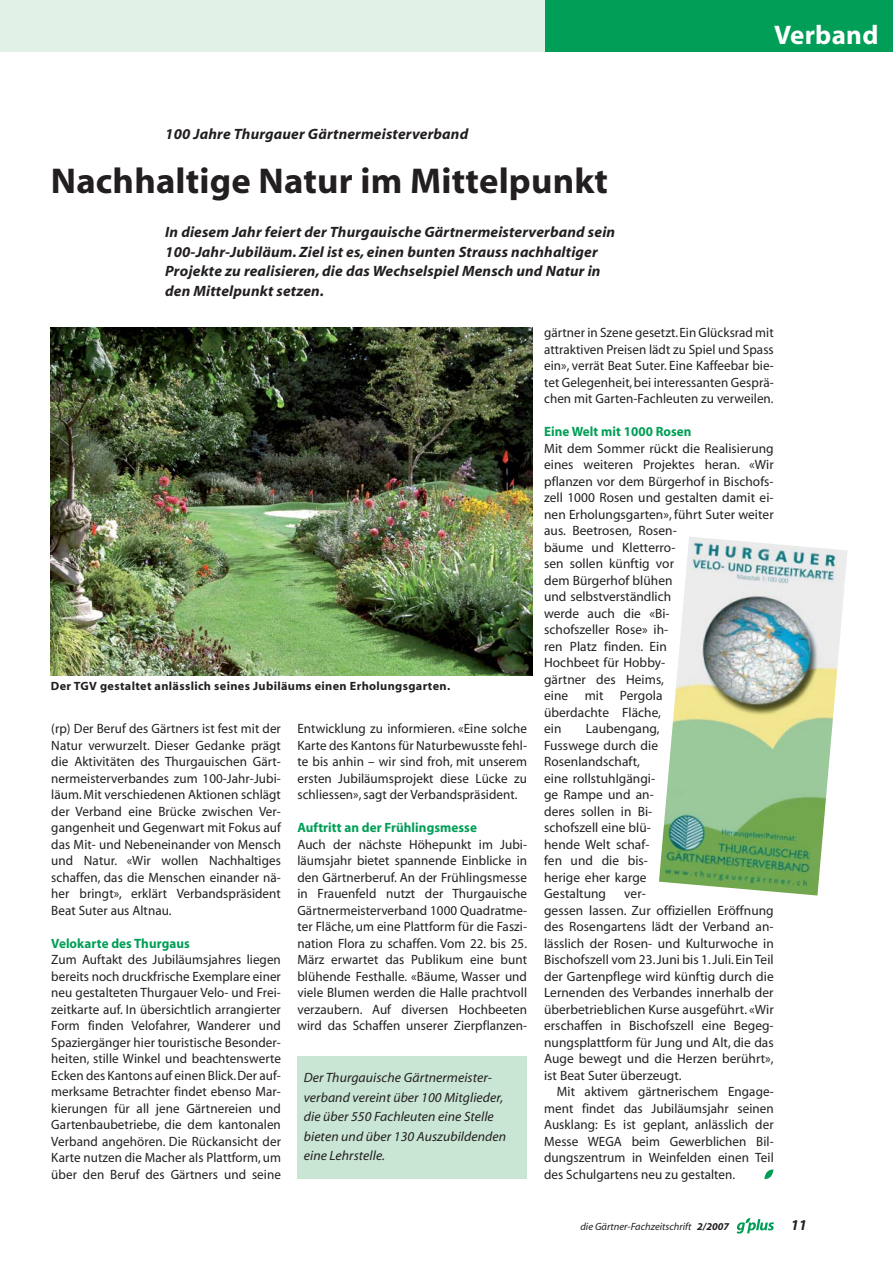
<style>
.page{position:relative;width:893px;height:1263px;background:#fff}
.page>*{position:absolute;margin:0;border:0;box-sizing:border-box;transform-origin:0 0}
.t1{font:700 36px "Myriad";letter-spacing:.005em;color:#231f20}
.t2{font:700 27px "Myriad";letter-spacing:.01em;color:#fff}
.t3{font:italic 700 15px/19.5px "Myriad";letter-spacing:.01em;color:#231f20}
.t4{font:13.5px/16.5px "Myriad";letter-spacing:.005em;color:#231f20;text-align:justify}
.t5{font:italic 13.5px/19.5px "Myriad";letter-spacing:.005em;color:#231f20}
.t6{font:700 13.5px "Myriad";letter-spacing:.005em;color:#009e56}
.t7{font:700 12px "Myriad";letter-spacing:.025em;color:#231f20}
.t8{font:italic 10.5px "Myriad";color:#231f20}
.s1{font-weight:700}
</style>
<div class="page">
<div style="left:544px;top:1px;width:349px;height:51px;background:#009e56"></div>
<div style="left:0;top:1px;width:544px;height:51px;background:#e2f1e8"></div>
<svg style="left:737px;top:1218px;width:37px;height:15px"></svg>
<img style="left:659px;top:537px;width:189px;height:358px">
<svg style="left:764px;top:1169px;width:9px;height:10px"></svg>
<div style="left:297px;top:1056px;width:230px;height:122px;background:#c9e5d4"></div>
<img style="left:51px;top:327px;width:482px;height:349px">
<p class="t3" style="left:165px;top:125px;width:304px">100 Jahre Thurgauer Gärtnermeisterverband</p>
<h1 class="t1" style="left:51px;top:168px;width:559px">Nachhaltige Natur im Mittelpunkt</h1>
<p class="t3" style="left:165px;top:224px;width:451px">In diesem Jahr feiert der Thurgauische Gärtnermeisterverband sein 100-Jahr-Jubiläum. Ziel ist es, einen bunten Strauss nachhaltiger Projekte zu realisieren, die das Wechselspiel Mensch und Natur in den Mittelpunkt setzen.</p>
<h2 class="t2" style="left:774px;top:25px;width:106px">Verband</h2>
<p class="t7" style="left:51px;top:682px;width:401px">Der TGV gestaltet anlässlich seines Jubiläums einen Erholungsgarten.</p>
<p class="t4" style="left:51px;top:721px;width:231px">(rp) Der Beruf des Gärtners ist fest mit der Natur verwurzelt. Dieser Gedanke prägt die Aktivitäten des Thurgauischen Gärt&shy;nermeisterverbandes zum 100-Jahr-Jubi&shy;läum. Mit verschiedenen Aktionen schlägt der Verband eine Brücke zwischen Ver&shy;gangenheit und Gegenwart mit Fokus auf das Mit- und Nebeneinander von Mensch und Natur. «Wir wollen Nachhaltiges schaffen, das die Menschen einander nä&shy;her bringt», erklärt Verbandspräsident Beat Suter aus Altnau.</p>
<p class="t6" style="left:51px;top:938px;width:140px">Velokarte des Thurgaus</p>
<p class="t4" style="left:51px;top:952px;width:231px">Zum Auftakt des Jubiläumsjahres liegen bereits noch druckfrische Exemplare einer neu gestalteten Thurgauer Velo- und Frei&shy;zeitkarte auf. In übersichtlich arrangierter Form finden Velofahrer, Wanderer und Spaziergänger hier touristische Besonder&shy;heiten, stille Winkel und beachtenswerte Ecken des Kantons auf einen Blick.Der auf&shy;merksame Betrachter findet ebenso Mar&shy;kierungen für all jene Gärtnereien und Gartenbaubetriebe, die dem kantonalen Verband angehören. Die Rückansicht der Karte nutzen die Macher als Plattform, um über den Beruf des Gärtners und seine</p>
<p class="t4" style="left:297px;top:721px;width:231px">Entwicklung zu informieren. «Eine solche Karte des Kantons für Naturbewusste fehl&shy;te bis anhin – wir sind froh, mit unserem ersten Jubiläumsprojekt diese Lücke zu schliessen», sagt der Verbandspräsident.</p>
<p class="t6" style="left:297px;top:823px;width:181px">Auftritt an der Frühlingsmesse</p>
<p class="t4" style="left:297px;top:837px;width:231px">Auch der nächste Höhepunkt im Jubi&shy;läumsjahr bietet spannende Einblicke in den Gärtnerberuf. An der Frühlingsmesse in Frauenfeld nutzt der Thurgauische Gärtnermeisterverband 1000 Quadratme&shy;ter Fläche, um eine Plattform für die Faszi&shy;nation Flora zu schaffen. Vom 22. bis 25.<br>März erwartet das Publikum eine bunt blühende Festhalle. «Bäume, Wasser und viele Blumen werden die Halle prachtvoll verzaubern. Auf diversen Hochbeeten wird das Schaffen unserer Zierpflanzen-</p>
<p class="t5" style="left:304px;top:1069px;width:204px">Der Thurgauische Gärtnermeister&shy;verband vereint über 100 Mitglieder, die über 550 Fachleuten eine Stelle bieten und über 130 Auszubildenden eine Lehrstelle.</p>
<p class="t4" style="left:544px;top:325px;width:231px">gärtner in Szene gesetzt.Ein Glücksrad mit attraktiven Preisen lädt zu Spiel und Spass ein», verrät Beat Suter. Eine Kaffeebar bie&shy;tet Gelegenheit, bei interessanten Gesprä&shy;chen mit Garten-Fachleuten zu verweilen.</p>
<p class="t6" style="left:544px;top:427px;width:149px">Eine Welt mit 1000 Rosen</p>
<p class="t4" style="left:544px;top:441px;width:231px;text-align:left">Mit dem Sommer rückt die Realisierung eines weiteren Projektes heran. «Wir pflanzen vor dem Bürgerhof in Bischofs&shy;zell 1000 Rosen und gestalten damit ei&shy;nen Erholungsgarten», führt Suter weiter aus. Beetrosen, Rosen-<br>bäume und Kletterro-<br>sen sollen künftig vor<br>dem Bürgerhof blühen<br>und selbstverständlich<br>werde auch die «Bi-<br>schofszeller Rose» ih-<br>ren Platz finden. Ein<br>Hochbeet für Hobby-<br>gärtner des Heims,<br>eine mit Pergola<br>überdachte Fläche,<br>ein</p>
<p class="t4" style="left:544px;top:721px;width:117px;text-align:left;text-indent:42px">Laubengang,<br>Fusswege durch die<br>Rosenlandschaft, eine rollstuhlgängi&shy;ge Rampe und an&shy;deres sollen in Bi&shy;schofszell eine blü&shy;hende Welt schaf&shy;fen und die bis&shy;herige eher karge<br>Gestaltung</p>
<p class="t4" style="left:544px;top:886px;width:231px;text-align:left;text-indent:80px">ver-<br>gessen lassen. Zur offiziellen Eröffnung des Rosengartens lädt der Verband an&shy;lässlich der Rosen- und Kulturwoche in Bischofszell vom 23.Juni bis 1.Juli.Ein Teil der Gartenpflege wird künftig durch die Lernenden des Verbandes innerhalb der überbetrieblichen Kurse ausgeführt. «Wir erschaffen in Bischofszell eine Begeg&shy;nungsplattform für Jung und Alt, die das Auge bewegt und die Herzen berührt», ist Beat Suter überzeugt.</p>
<p class="t4" style="left:544px;top:1084px;width:231px;text-indent:13px">Mit aktivem gärtnerischem Engage&shy;ment findet das Jubiläumsjahr seinen Ausklang: Es ist geplant, anlässlich der Messe WEGA beim Gewerblichen Bil&shy;dungszentrum in Weinfelden einen Teil des Schulgartens neu zu gestalten.</p>
<p class="t8" style="left:580px;top:1223px;width:150px">die Gärtner-Fachzeitschrift <span class="s1">2/2007</span></p>
<p class="t3" style="left:791px;top:1216px;width:18px">11</p>
</div>
